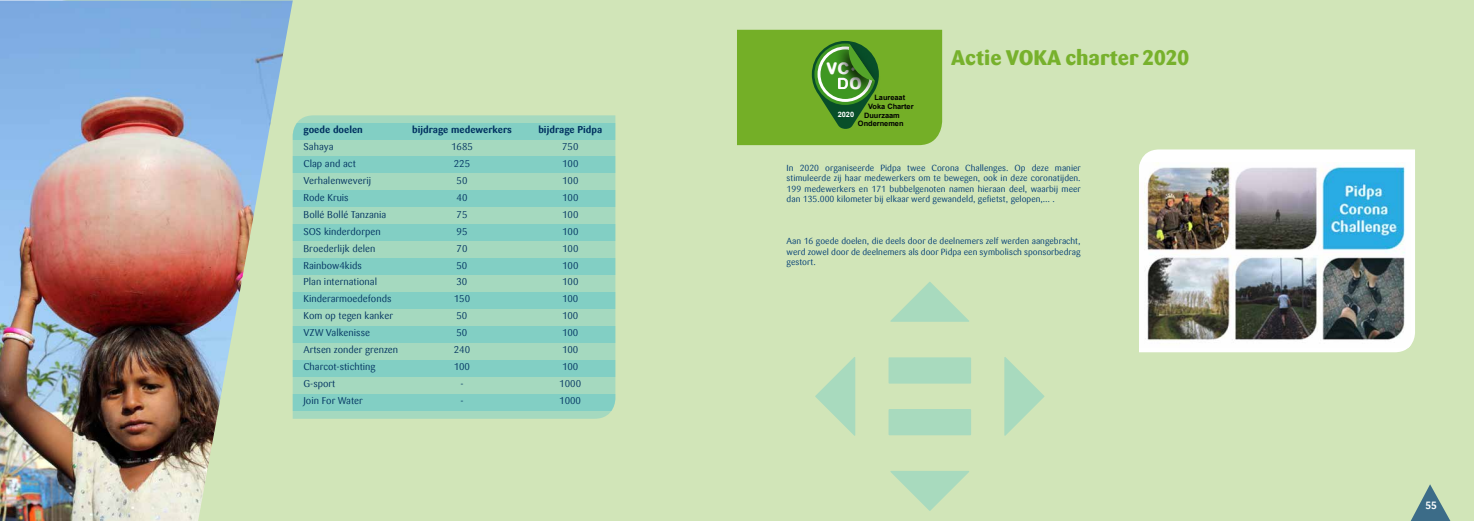
<style>
.page{position:relative;width:1474px;height:521px;background:#fff}
.page>*{position:absolute;margin:0;border:0;box-sizing:border-box;transform-origin:0 0}
.t1{font:800 21px "Sari Offc";color:#77b12c}
.t2{font:12.78px "Swcapitals";color:#fff;scale:1.23 1}
.t3{font:700 10.5px "Sari Offc";color:#fff}
.t4{font:9.8px "Sari Offc";color:#003160}
.t5{font:700 9.8px "Sari Offc";color:#003160}
.t6{font:8.75px/10.5px "Sari Offc";color:#003b75;text-align:justify}
.t7{font:700 7.35px "Arial";color:#000}
.t8{font:700 7.35px "Arial";color:#fff}
</style>
<div class="page">
<div style="left:293px;top:0;width:444px;height:521px;background:#d1e5b8"></div>
<div style="left:737px;top:0;width:736px;height:521px;background:#d1e5b8"></div>
<svg style="left:737px;top:30px;width:205px;height:115px;background:#6aa62a"></svg>
<div style="left:888px;top:409px;width:83px;height:26px;background:#a8dabe"></div>
<div style="left:888px;top:357px;width:83px;height:27px;background:#a8dabe"></div>
<svg style="left:890px;top:282px;width:79px;height:40px"></svg>
<svg style="left:1004px;top:357px;width:40px;height:79px"></svg>
<svg style="left:890px;top:471px;width:79px;height:40px"></svg>
<svg style="left:815px;top:357px;width:40px;height:79px"></svg>
<div style="left:293px;top:115px;width:322px;height:304px;background:#a5d9bf"></div>
<div style="left:293px;top:123px;width:322px;height:16px;background:#82cfc4"></div>
<div style="left:293px;top:157px;width:322px;height:16px;background:#82cfc4"></div>
<div style="left:293px;top:190px;width:322px;height:17px;background:#82cfc4"></div>
<div style="left:293px;top:224px;width:322px;height:17px;background:#82cfc4"></div>
<div style="left:293px;top:258px;width:322px;height:17px;background:#82cfc4"></div>
<div style="left:293px;top:292px;width:322px;height:17px;background:#82cfc4"></div>
<div style="left:293px;top:326px;width:322px;height:17px;background:#82cfc4"></div>
<div style="left:293px;top:360px;width:322px;height:16px;background:#82cfc4"></div>
<div style="left:293px;top:394px;width:322px;height:16px;background:#82cfc4"></div>
<svg style="left:1410px;top:484px;width:40px;height:37px"></svg>
<svg style="left:1139px;top:149px;width:275px;height:203px;background:#fcfdfb"></svg>
<img style="left:1139px;top:162px;width:271px;height:185px">
<img style="left:0;top:0;width:293px;height:521px">
<p class="t5" style="left:303px;top:124px;width:61px">goede doelen</p>
<p class="t5" style="left:412px;top:124px;width:101px">bijdrage medewerkers</p>
<p class="t5" style="left:538px;top:124px;width:65px">bijdrage Pidpa</p>
<p class="t4" style="left:303px;top:140px;width:32px">Sahaya</p>
<p class="t4" style="left:451px;top:140px;width:23px">1685</p>
<p class="t4" style="left:562px;top:140px;width:18px">750</p>
<p class="t4" style="left:303px;top:157px;width:54px">Clap and act</p>
<p class="t4" style="left:454px;top:157px;width:18px">225</p>
<p class="t4" style="left:562px;top:157px;width:18px">100</p>
<p class="t4" style="left:303px;top:174px;width:69px">Verhalenweverij</p>
<p class="t4" style="left:456px;top:174px;width:12px">50</p>
<p class="t4" style="left:562px;top:174px;width:18px">100</p>
<p class="t4" style="left:303px;top:191px;width:47px">Rode Kruis</p>
<p class="t4" style="left:456px;top:191px;width:12px">40</p>
<p class="t4" style="left:562px;top:191px;width:18px">100</p>
<p class="t4" style="left:303px;top:208px;width:84px">Bollé Bollé Tanzania</p>
<p class="t4" style="left:456px;top:208px;width:12px">75</p>
<p class="t4" style="left:562px;top:208px;width:18px">100</p>
<p class="t4" style="left:303px;top:225px;width:79px">SOS kinderdorpen</p>
<p class="t4" style="left:456px;top:225px;width:12px">95</p>
<p class="t4" style="left:562px;top:225px;width:18px">100</p>
<p class="t4" style="left:303px;top:242px;width:73px">Broederlijk delen</p>
<p class="t4" style="left:456px;top:242px;width:12px">70</p>
<p class="t4" style="left:562px;top:242px;width:18px">100</p>
<p class="t4" style="left:303px;top:259px;width:60px">Rainbow4kids</p>
<p class="t4" style="left:456px;top:259px;width:12px">50</p>
<p class="t4" style="left:562px;top:259px;width:18px">100</p>
<p class="t4" style="left:303px;top:276px;width:75px">Plan international</p>
<p class="t4" style="left:456px;top:276px;width:12px">30</p>
<p class="t4" style="left:562px;top:276px;width:18px">100</p>
<p class="t4" style="left:303px;top:293px;width:89px">Kinderarmoedefonds</p>
<p class="t4" style="left:454px;top:293px;width:18px">150</p>
<p class="t4" style="left:562px;top:293px;width:18px">100</p>
<p class="t4" style="left:303px;top:309px;width:91px">Kom op tegen kanker</p>
<p class="t4" style="left:456px;top:309px;width:12px">50</p>
<p class="t4" style="left:562px;top:309px;width:18px">100</p>
<p class="t4" style="left:303px;top:326px;width:68px">VZW Valkenisse</p>
<p class="t4" style="left:456px;top:326px;width:12px">50</p>
<p class="t4" style="left:562px;top:326px;width:18px">100</p>
<p class="t4" style="left:303px;top:343px;width:96px">Artsen zonder grenzen</p>
<p class="t4" style="left:454px;top:343px;width:18px">240</p>
<p class="t4" style="left:562px;top:343px;width:18px">100</p>
<p class="t4" style="left:303px;top:360px;width:74px">Charcot-stichting</p>
<p class="t4" style="left:454px;top:360px;width:18px">100</p>
<p class="t4" style="left:562px;top:360px;width:18px">100</p>
<p class="t4" style="left:303px;top:377px;width:34px">G-sport</p>
<p class="t4" style="left:460px;top:377px;width:5px">-</p>
<p class="t4" style="left:559px;top:377px;width:23px">1000</p>
<p class="t4" style="left:303px;top:394px;width:61px">Join For Water</p>
<p class="t4" style="left:460px;top:394px;width:5px">-</p>
<p class="t4" style="left:559px;top:394px;width:23px">1000</p>
<h2 class="t2" style="left:826px;top:63px;width:20px">VC</h2>
<h2 class="t2" style="left:849px;top:78px;width:12px">O</h2>
<p class="t7" style="left:874px;top:92px;width:32px">Laureaat</p>
<p class="t7" style="left:868px;top:101px;width:47px">Voka Charter</p>
<p class="t7" style="left:864px;top:110px;width:37px">Duurzaam</p>
<p class="t7" style="left:858px;top:119px;width:47px">Ondernemen</p>
<p class="t8" style="left:837px;top:110px;width:18px">2020</p>
<h1 class="t1" style="left:951px;top:44px;width:240px">Actie VOKA charter 2020</h1>
<p class="t6" style="left:786px;top:163px;width:296px">In 2020 organiseerde Pidpa twee Corona Challenges. Op deze manier stimuleerde zij haar medewerkers om te bewegen, ook in deze coronatijden.<br>199 medewerkers en 171 bubbelgenoten namen hieraan deel, waarbij meer dan 135.000 kilometer bij elkaar werd gewandeld, gefietst, gelopen,… .</p>
<p class="t6" style="left:786px;top:236px;width:295px">Aan 16 goede doelen, die deels door de deelnemers zelf werden aangebracht, werd zowel door de deelnemers als door Pidpa een symbolisch sponsorbedrag gestort.</p>
<p class="t3" style="left:1425px;top:498px;width:13px">55</p>
</div>
